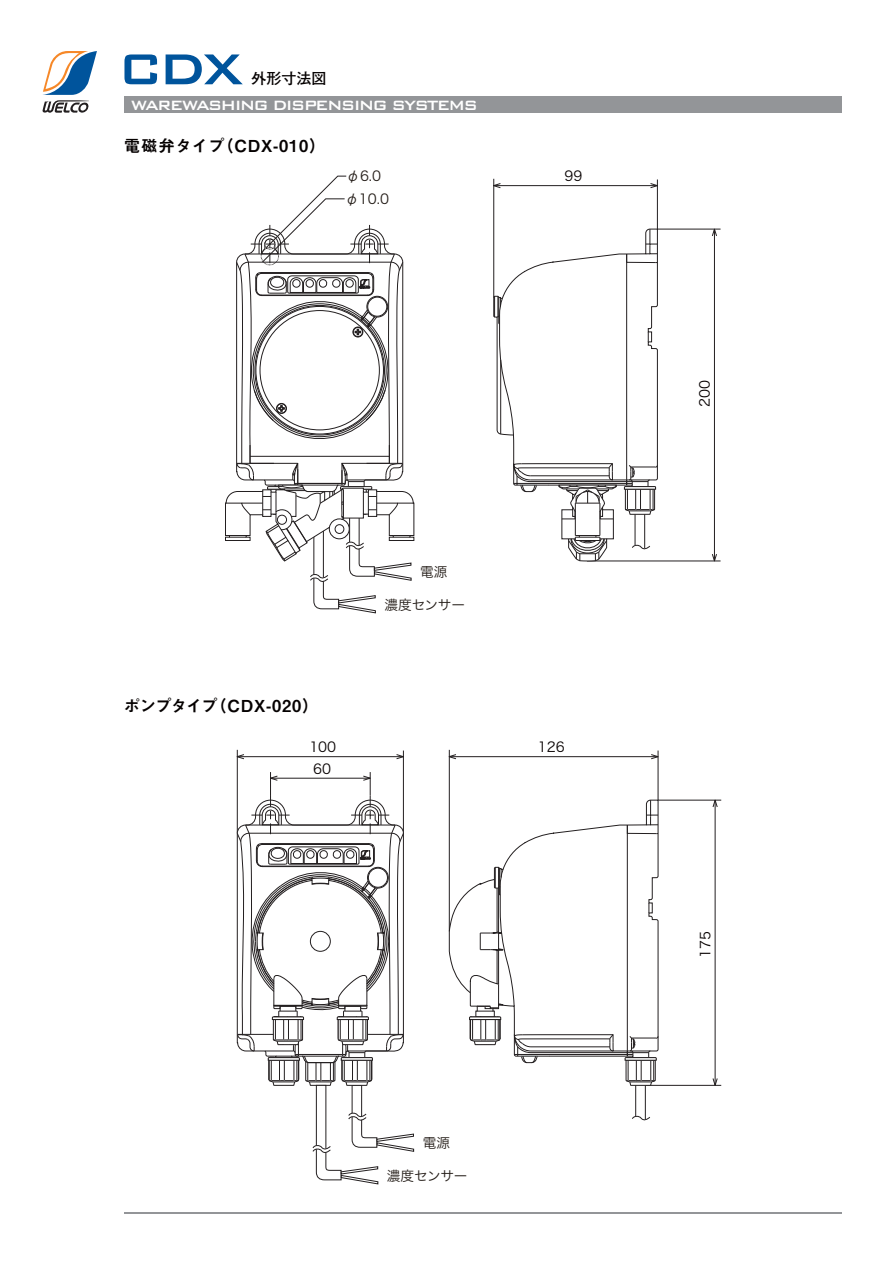
<style>
.page{position:relative;width:893px;height:1263px;background:#fff}
.page>*{position:absolute;margin:0;border:0;box-sizing:border-box;transform-origin:0 0}
.t1{font:500 57.75px "Bank Gothic BT";color:#00549c}
.t2{font:500 18px "Bank Gothic BT";letter-spacing:-.1em;color:#fff}
.t3{font:16.5px "Midashi Go Pro MB31 90 pv RKSJ H";letter-spacing:-.025em;color:#050100}
.t4{font:16.5px "Midashi Go Pro MB31 90 pv RKSJ H";letter-spacing:.05em;color:#050100}
.t5{font:15px "Futo Go B101 Pro Bold 90 pv RKSJ H";color:#050100}
.t6{font:13.65px "Hira Kaku Pro W3 90 pv RKSJ H";letter-spacing:-.01em;color:#231c17}
.t7{font:13.65px "Hira Kaku Pro W3 90 pv RKSJ H";color:#080202}
</style>
<div class="page">
<svg style="left:42px;top:51px;width:55px;height:62px"></svg>
<div style="left:124px;top:96px;width:717px;height:17px;background:#939598"></div>
<hr style="left:124px;top:1212px;width:717px;height:2px;background:#939598">
<hr style="left:658px;top:800px;width:63px;height:1px;background:#231f20">
<hr style="left:645px;top:1085px;width:76px;height:1px;background:#231f20">
<hr style="left:715px;top:800px;width:1px;height:285px;background:#231f20">
<svg style="left:712px;top:799px;width:6px;height:9px"></svg>
<svg style="left:712px;top:1077px;width:6px;height:9px"></svg>
<svg style="left:449px;top:799px;width:210px;height:194px"></svg>
<hr style="left:627px;top:825px;width:1px;height:226px;background:#231f20">
<svg style="left:469px;top:867px;width:190px;height:254px"></svg>
<svg style="left:627px;top:800px;width:32px;height:34px"></svg>
<svg style="left:236px;top:749px;width:178px;height:436px"></svg>
<hr style="left:449px;top:750px;width:1px;height:181px;background:#231f20">
<hr style="left:658px;top:750px;width:1px;height:50px;background:#231f20">
<hr style="left:449px;top:756px;width:209px;height:1px;background:#231f20">
<svg style="left:650px;top:754px;width:9px;height:6px"></svg>
<svg style="left:448px;top:754px;width:9px;height:6px"></svg>
<hr style="left:657px;top:229px;width:64px;height:1px;background:#231f20">
<hr style="left:587px;top:561px;width:134px;height:1px;background:#231f20">
<hr style="left:714px;top:229px;width:1px;height:332px;background:#231f20">
<svg style="left:711px;top:228px;width:6px;height:8px"></svg>
<svg style="left:711px;top:554px;width:6px;height:8px"></svg>
<hr style="left:493px;top:179px;width:1px;height:119px;background:#231f20">
<hr style="left:657px;top:179px;width:1px;height:50px;background:#231f20">
<hr style="left:494px;top:185px;width:163px;height:1px;background:#231f20">
<svg style="left:650px;top:183px;width:8px;height:6px"></svg>
<svg style="left:493px;top:183px;width:8px;height:6px"></svg>
<svg style="left:225px;top:175px;width:190px;height:439px"></svg>
<svg style="left:493px;top:228px;width:165px;height:334px"></svg>
<h1 class="t1" style="left:117px;top:37px;width:127px">CDX</h1>
<p class="t5" style="left:252px;top:73px;width:76px">外形寸法図</p>
<p class="t2" style="left:131px;top:95px;width:349px">WAREWASHING DISPENSING SYSTEMS</p>
<p class="t4" style="left:124px;top:139px;width:203px">電磁弁タイプ（CDX-010）</p>
<p class="t6" style="left:346px;top:171px;width:36px">φ6.0</p>
<p class="t7" style="left:564px;top:171px;width:19px">99</p>
<p class="t6" style="left:345px;top:193px;width:45px">φ10.0</p>
<p class="t3" style="left:124px;top:699px;width:196px">ポンプタイプ（CDX-020）</p>
<p class="t7" style="left:309px;top:742px;width:28px">100</p>
<p class="t7" style="left:313px;top:763px;width:19px">60</p>
<p class="t6" style="left:420px;top:567px;width:29px">電源</p>
<p class="t6" style="left:384px;top:599px;width:82px">濃度センサー</p>
<p class="t7" style="left:538px;top:742px;width:28px">126</p>
<p class="t6" style="left:423px;top:1138px;width:29px">電源</p>
<p class="t6" style="left:387px;top:1170px;width:82px">濃度センサー</p>
<p class="t7" style="left:700px;top:407px;width:28px;rotate:-90deg">200</p>
<p class="t7" style="left:700px;top:958px;width:28px;rotate:-90deg">175</p>
</div>
